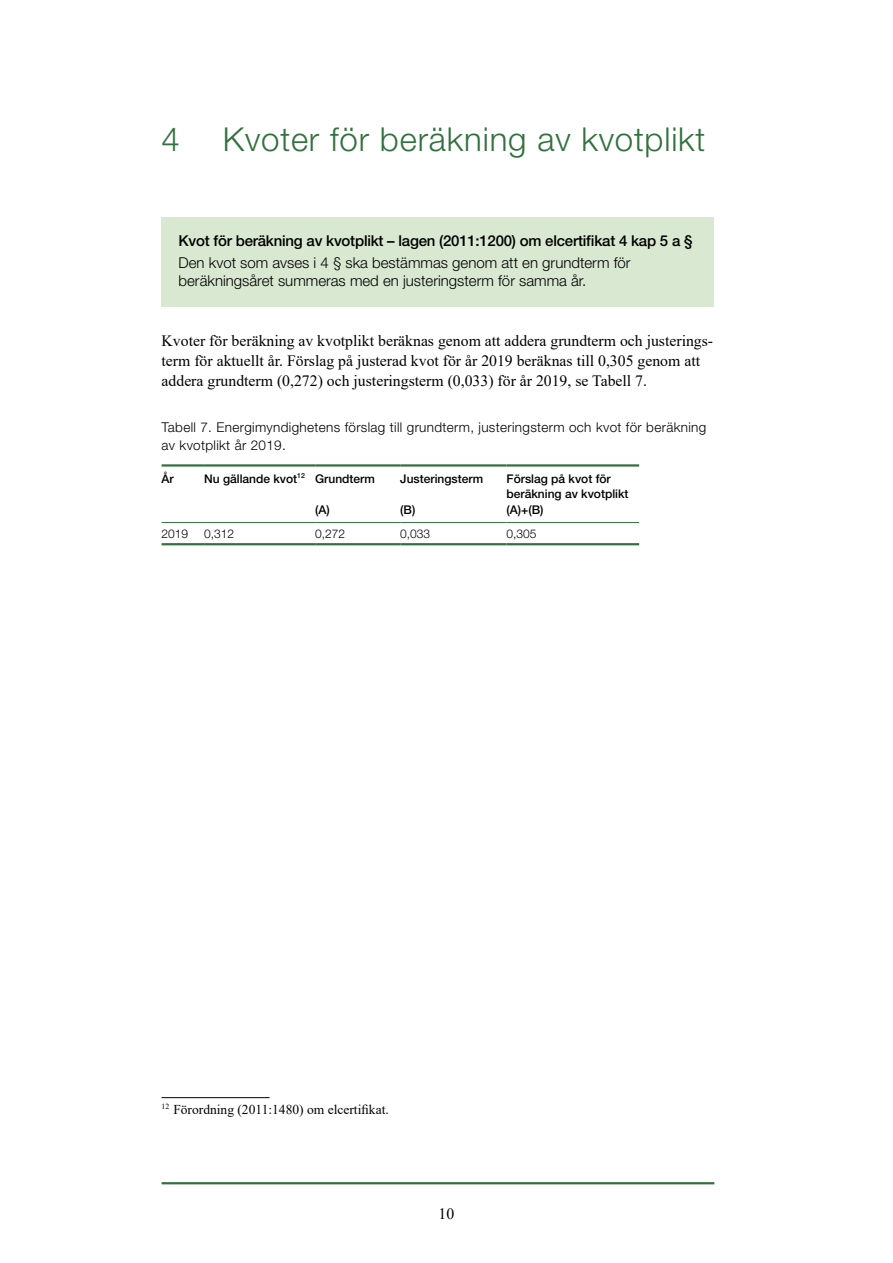
<style>
.page{position:relative;width:893px;height:1263px;background:#fff}
.page>*{position:absolute;margin:0;border:0;box-sizing:border-box;transform-origin:0 0}
.t1{font:300 33px "Helvetica Neue LT Std";letter-spacing:.025em;color:#33713f}
.t2{font:15.75px/20.2px "Times New Roman";color:#000}
.t3{font:300 15px/18px "Helvetica Neue LT Std";color:#000}
.t4{font:500 15px "Helvetica Neue LT Std";letter-spacing:-.015em;color:#000}
.t5{font:300 13.5px/18px "Helvetica Neue LT Std";letter-spacing:.025em;color:#000}
.t6{font:13.5px "Times New Roman";color:#000}
.t7{font:500 12px/15.8px "Helvetica Neue LT Std";color:#000}
.t8{font:300 12px "Helvetica Neue LT Std";color:#000}
</style>
<div class="page">
<hr style="left:162px;top:1182px;width:552px;height:2px;background:#33713f">
<div style="left:162px;top:218px;width:552px;height:89px;background:#d9e8d1"></div>
<hr style="left:162px;top:464px;width:42px;height:3px;background:#33713f">
<hr style="left:204px;top:464px;width:111px;height:3px;background:#33713f">
<hr style="left:315px;top:464px;width:85px;height:3px;background:#33713f">
<hr style="left:400px;top:464px;width:107px;height:3px;background:#33713f">
<hr style="left:507px;top:464px;width:132px;height:3px;background:#33713f">
<hr style="left:162px;top:522px;width:42px;height:1px;background:#33713f">
<hr style="left:204px;top:522px;width:111px;height:1px;background:#33713f">
<hr style="left:315px;top:522px;width:85px;height:1px;background:#33713f">
<hr style="left:400px;top:522px;width:107px;height:1px;background:#33713f">
<hr style="left:507px;top:522px;width:132px;height:1px;background:#33713f">
<hr style="left:162px;top:543px;width:42px;height:2px;background:#33713f">
<hr style="left:204px;top:543px;width:111px;height:2px;background:#33713f">
<hr style="left:315px;top:543px;width:85px;height:2px;background:#33713f">
<hr style="left:400px;top:543px;width:107px;height:2px;background:#33713f">
<hr style="left:507px;top:543px;width:132px;height:2px;background:#33713f">
<hr style="left:162px;top:1097px;width:108px;height:1px;background:#000">
<h1 class="t1" style="left:162px;top:119px;width:20px">4</h1>
<h1 class="t1" style="left:223px;top:119px;width:484px">Kvoter för beräkning av kvotplikt</h1>
<p class="t4" style="left:179px;top:231px;width:515px">Kvot för beräkning av kvotplikt – lagen (2011:1200) om elcertifikat 4 kap 5 a §</p>
<p class="t3" style="left:179px;top:253px;width:454px">Den kvot som avses i 4 § ska bestämmas genom att en grundterm för beräkningsåret summeras med en justeringsterm för samma år.</p>
<p class="t2" style="left:162px;top:330px;width:553px">Kvoter för beräkning av kvotplikt beräknas genom att addera grundterm och justerings&shy;term för aktuellt år. Förslag på justerad kvot för år 2019 beräknas till 0,305 genom att addera grundterm (0,272) och justeringsterm (0,033) för år 2019, se Tabell 7.</p>
<p class="t5" style="left:162px;top:418px;width:546px">Tabell 7. Energimyndighetens förslag till grundterm, justeringsterm och kvot för beräkning av kvotplikt år 2019. <sup>12</sup></p>
<p class="t7" style="left:162px;top:470px;width:14px">År</p>
<p class="t7" style="left:204px;top:470px;width:172px">Nu gällande kvot<sup>12</sup> Grundterm</p>
<p class="t7" style="left:315px;top:502px;width:16px">(A)</p>
<p class="t7" style="left:507px;top:470px;width:124px">Förslag på kvot för beräkning av kvotplikt (A)+(B)</p>
<p class="t7" style="left:400px;top:470px;width:84px">Justeringsterm</p>
<p class="t7" style="left:400px;top:502px;width:17px">(B)</p>
<p class="t8" style="left:162px;top:526px;width:28px">2019</p>
<p class="t8" style="left:204px;top:526px;width:32px">0,312</p>
<p class="t8" style="left:315px;top:526px;width:32px">0,272</p>
<p class="t8" style="left:400px;top:526px;width:32px">0,033</p>
<p class="t8" style="left:507px;top:526px;width:32px">0,305</p>
<p class="t6" style="left:162px;top:1100px;width:229px"><sup>12</sup> Förordning (2011:1480) om elcertifikat.</p>
<p class="t2" style="left:439px;top:1203px;width:17px">10</p>
</div>
